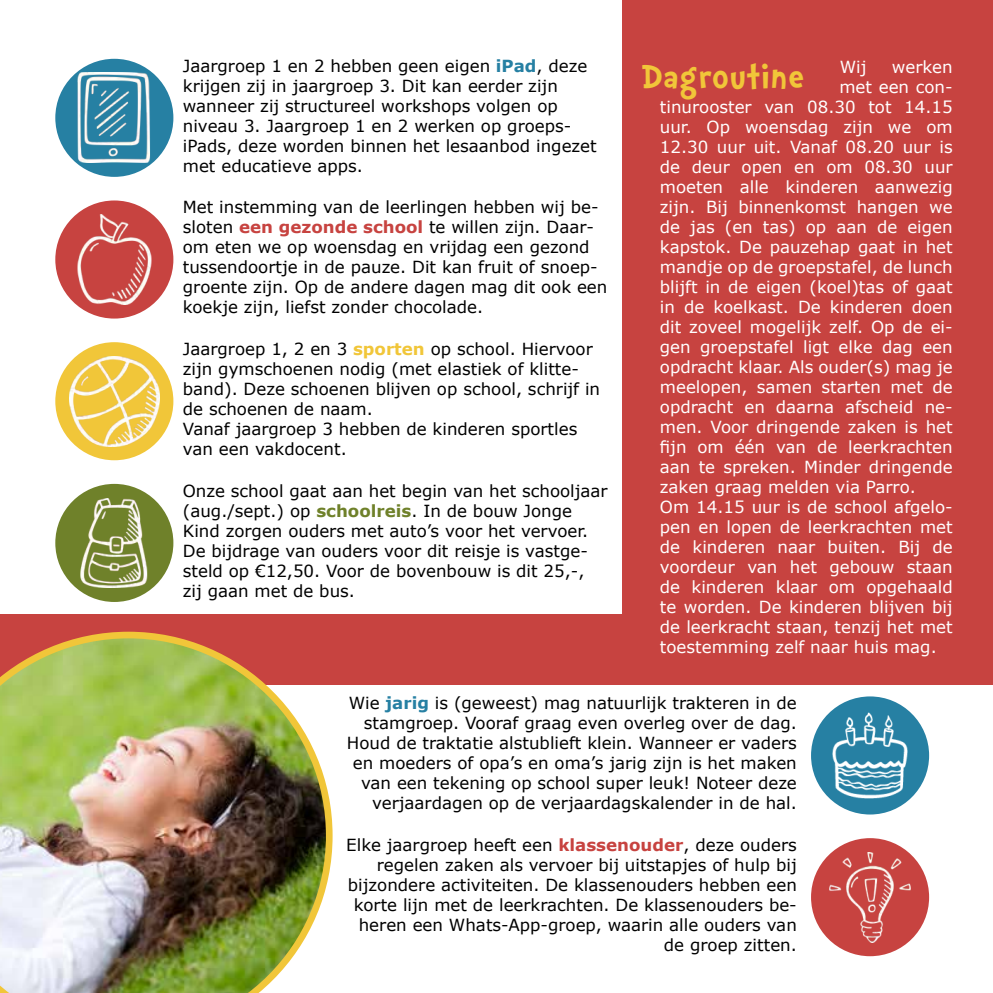
<style>
.page{position:relative;width:993px;height:993px;background:#fff}
.page>*{position:absolute;margin:0;border:0;box-sizing:border-box;transform-origin:0 0}
.t1{font:700 41.65px "Doctor Soos";color:#f1c639}
.t2{font:16.62px/19.9px "Verdana";color:#000}
.t3{font:16.62px "Verdana";color:#fff}
.s1{font-weight:700;color:#2680a3}
.s2{font-weight:700;color:#c74340}
.s3{font-weight:700;color:#f1c639}
.s4{font-weight:700;color:#6f812a}
</style>
<div class="page">
<div style="left:55px;top:483px;width:118px;height:118px;background:#6f812a;border-radius:50%"></div>
<div style="left:810px;top:696px;width:118px;height:118px;background:#2680a3;border-radius:50%"></div>
<div style="left:810px;top:837px;width:118px;height:118px;background:#c74340;border-radius:50%"></div>
<div style="left:55px;top:200px;width:118px;height:118px;background:#c74340;border-radius:50%"></div>
<div style="left:55px;top:342px;width:118px;height:118px;background:#f1c639;border-radius:50%"></div>
<div style="left:622px;top:0;width:370px;height:639px;background:#c74340"></div>
<div style="left:0;top:613px;width:992px;height:71px;background:#c74340"></div>
<div style="left:55px;top:59px;width:118px;height:118px;background:#2680a3;border-radius:50%"></div>
<img style="left:0;top:631px;width:332px;height:361px">
<img style="left:69px;top:73px;width:90px;height:90px">
<img style="left:69px;top:214px;width:90px;height:90px">
<img style="left:69px;top:356px;width:90px;height:90px">
<img style="left:69px;top:498px;width:90px;height:89px">
<img style="left:824px;top:710px;width:90px;height:90px">
<img style="left:824px;top:852px;width:90px;height:89px">
<p class="t2" style="left:183px;top:55px;width:415px">Jaargroep 1 en 2 hebben geen eigen <span class="s1">iPad</span>, deze krijgen zij in jaargroep 3. Dit kan eerder zijn wanneer zij structureel workshops volgen op niveau 3. Jaargroep 1 en 2 werken op groeps&shy;iPads, deze worden binnen het lesaanbod ingezet met educatieve apps.</p>
<p class="t2" style="left:183px;top:197px;width:426px">Met instemming van de leerlingen hebben wij be&shy;sloten <span class="s2">een gezonde school</span> te willen zijn. Daar&shy;om eten we op woensdag en vrijdag een gezond tussendoortje in de pauze. Dit kan fruit of snoep&shy;groente zijn. Op de andere dagen mag dit ook een koekje zijn, liefst zonder chocolade.</p>
<p class="t2" style="left:183px;top:338px;width:418px">Jaargroep 1, 2 en 3 <span class="s3">sporten</span> op school. Hiervoor zijn gymschoenen nodig (met elastiek of klitte&shy;band). Deze schoenen blijven op school, schrijf in de schoenen de naam.<br>Vanaf jaargroep 3 hebben de kinderen sportles van een vakdocent.</p>
<p class="t2" style="left:183px;top:480px;width:426px">Onze school gaat aan het begin van het schooljaar (aug./sept.) op <span class="s4">schoolreis</span>. In de bouw Jonge Kind zorgen ouders met auto’s voor het vervoer.<br>De bijdrage van ouders voor dit reisje is vastge&shy;steld op €12,50. Voor de bovenbouw is dit 25,-,<br>zij gaan met de bus.</p>
<p class="t3" style="left:839px;top:55px;width:28px">Wij</p>
<p class="t3" style="left:891px;top:55px;width:62px">werken</p>
<p class="t3" style="left:839px;top:75px;width:115px">met een con-</p>
<p class="t3" style="left:659px;top:95px;width:294px">tinurooster van 08.30 tot 14.15</p>
<p class="t3" style="left:659px;top:115px;width:294px">uur. Op woensdag zijn we om</p>
<p class="t3" style="left:659px;top:135px;width:294px">12.30 uur uit. Vanaf 08.20 uur is</p>
<p class="t3" style="left:659px;top:155px;width:294px">de deur open en om 08.30 uur</p>
<p class="t3" style="left:659px;top:175px;width:294px">moeten alle kinderen aanwezig</p>
<p class="t3" style="left:659px;top:195px;width:294px">zijn. Bij binnenkomst hangen we</p>
<p class="t3" style="left:659px;top:215px;width:294px">de jas (en tas) op aan de eigen</p>
<p class="t3" style="left:659px;top:235px;width:294px">kapstok. De pauzehap gaat in het</p>
<p class="t3" style="left:659px;top:255px;width:294px">mandje op de groepstafel, de lunch</p>
<p class="t3" style="left:659px;top:275px;width:294px">blijft in de eigen (koel)tas of gaat</p>
<p class="t3" style="left:659px;top:295px;width:294px">in de koelkast. De kinderen doen</p>
<p class="t3" style="left:659px;top:315px;width:294px">dit zoveel mogelijk zelf. Op de ei-</p>
<p class="t3" style="left:659px;top:335px;width:294px">gen groepstafel ligt elke dag een</p>
<p class="t3" style="left:659px;top:355px;width:294px">opdracht klaar. Als ouder(s) mag je</p>
<p class="t3" style="left:659px;top:375px;width:294px">meelopen, samen starten met de</p>
<p class="t3" style="left:659px;top:395px;width:294px">opdracht en daarna afscheid ne-</p>
<p class="t3" style="left:659px;top:415px;width:294px">men. Voor dringende zaken is het</p>
<p class="t3" style="left:659px;top:435px;width:294px">fijn om één van de leerkrachten</p>
<p class="t3" style="left:659px;top:455px;width:294px">aan te spreken. Minder dringende</p>
<p class="t3" style="left:659px;top:475px;width:257px">zaken graag melden via Parro.</p>
<p class="t3" style="left:659px;top:495px;width:294px">Om 14.15 uur is de school afgelo-</p>
<p class="t3" style="left:659px;top:515px;width:294px">pen en lopen de leerkrachten met</p>
<p class="t3" style="left:659px;top:535px;width:294px">de kinderen naar buiten. Bij de</p>
<p class="t3" style="left:659px;top:555px;width:294px">voordeur van het gebouw staan</p>
<p class="t3" style="left:659px;top:575px;width:294px">de kinderen klaar om opgehaald</p>
<p class="t3" style="left:659px;top:595px;width:294px">te worden. De kinderen blijven bij</p>
<p class="t3" style="left:659px;top:615px;width:294px">de leerkracht staan, tenzij het met</p>
<p class="t3" style="left:659px;top:635px;width:278px">toestemming zelf naar huis mag.</p>
<h1 class="t1" style="left:640px;top:55px;width:165px">Dagroutine</h1>
<p class="t2" style="left:347px;top:692px;width:451px;text-align:right">Wie <span class="s1">jarig</span> is (geweest) mag natuurlijk trakteren in de stamgroep. Vooraf graag even overleg over de dag.<br>Houd de traktatie alstublieft klein. Wanneer er vaders en moeders of opa’s en oma’s jarig zijn is het maken van een tekening op school super leuk! Noteer deze verjaardagen op de verjaardagskalender in de hal.</p>
<p class="t2" style="left:346px;top:834px;width:452px;text-align:right">Elke jaargroep heeft een <span class="s2">klassenouder</span>, deze ouders regelen zaken als vervoer bij uitstapjes of hulp bij bijzondere activiteiten. De klassenouders hebben een korte lijn met de leerkrachten. De klassenouders be&shy;heren een Whats-App-groep, waarin alle ouders van de groep zitten.</p>
</div>
